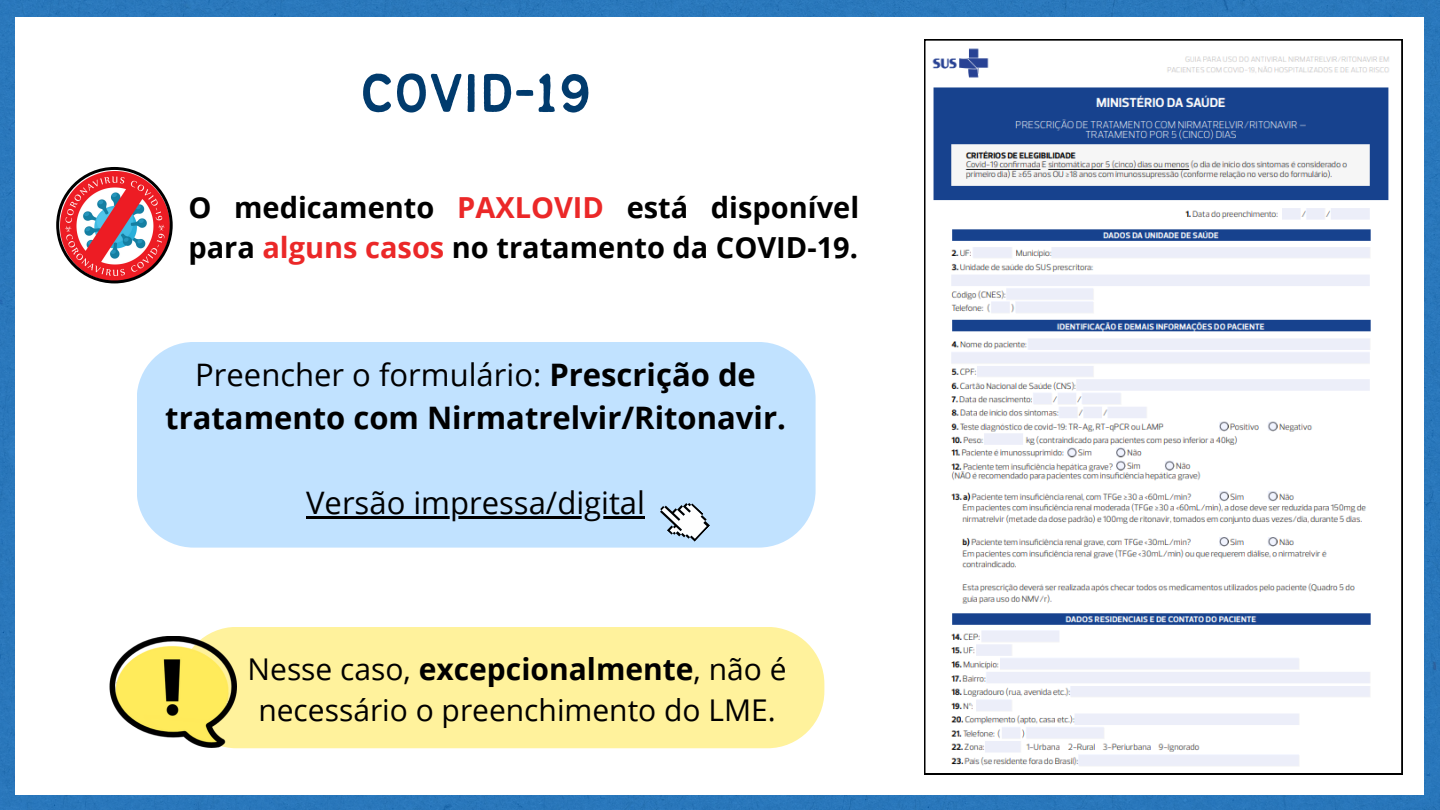
<style>
.page{position:relative;width:1440px;height:810px;background:#2a77bb}
.page>*{position:absolute;margin:0;border:0;box-sizing:border-box;transform-origin:0 0}
.t1{font:60px "Bantayog";color:#013b6d}
.t2{font:700 31px/42.8px "Open Sans";color:#000;text-align:center}
.t3{font:31px "Open Sans";color:#000}
.t4{font:30px/41.2px "Open Sans";color:#000;text-align:center}
.t5{font:700 29px/40.5px "Open Sans";color:#000}
.s1{color:#eb2828}
.s2{font-weight:400}
.s3{font-weight:700}
</style>
<div class="page">
<div style="left:15px;top:17px;width:1409px;height:777px;background:#fff"></div>
<svg style="left:924px;top:39px;width:479px;height:735px"></svg>
<div style="left:137px;top:342px;width:679px;height:206px;background:#c1e2ff;border-radius:57px"></div>
<hr style="left:306px;top:516px;width:339px;height:3px;background:#000">
<div style="left:180px;top:627px;width:644px;height:121px;background:#fff29c;border-radius:57px"></div>
<img style="left:109px;top:636px;width:127px;height:111px">
<svg style="left:652px;top:503px;width:61px;height:45px"></svg>
<svg style="left:56px;top:167px;width:117px;height:116px"></svg>
<p class="t1" style="left:360px;top:69px;width:234px">COVID-19</p>
<p class="t5" style="left:188px;top:186px;width:672px">O medicamento <span class="s1">PAXLOVID</span> está disponível para <span class="s1">alguns casos</span> no tratamento da COVID-19.</p>
<p class="t2" style="left:165px;top:352px;width:622px"><span class="s2">Preencher o formulário:</span> Prescrição de tratamento com Nirmatrelvir/Ritonavir.</p>
<p class="t3" style="left:306px;top:481px;width:340px">Versão impressa/digital</p>
<p class="t4" style="left:248px;top:648px;width:541px">Nesse caso, <span class="s3">excepcionalmente</span>, não é necessário o preenchimento do LME.</p>
</div>
